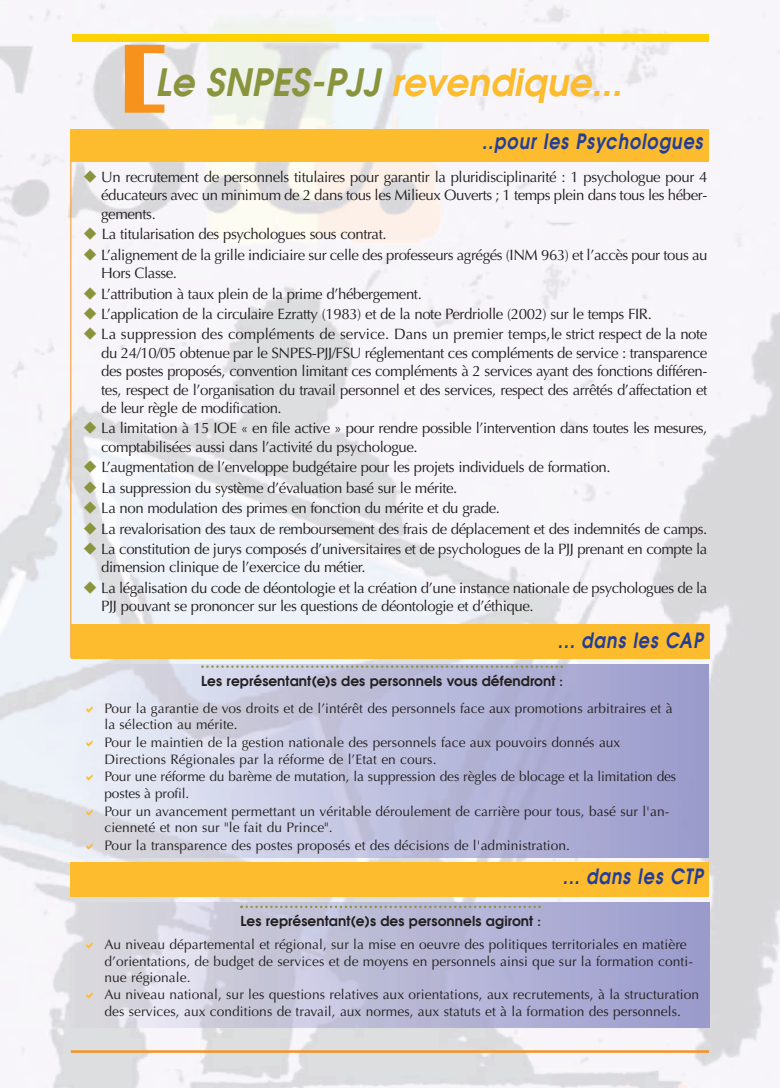
<style>
.page{position:relative;width:780px;height:1088px;background:#fff}
.page>*{position:absolute;margin:0;border:0;box-sizing:border-box;transform-origin:0 0}
.t1{font:italic 600 37.5px "Avant Garde";letter-spacing:.005em;color:#fdbb2e;scale:.96 1}
.t2{font:italic 600 21px "Avant Garde";letter-spacing:.055em;color:#233e98;scale:.83 1}
.t3{font:15px/20.4px "Optima";letter-spacing:-.03em;color:#231f20}
.t4{font:13.75px/17.1px "Optima";letter-spacing:.005em;color:#231f20}
.t5{font:600 13.75px "Avant Garde";letter-spacing:.005em;color:#231f20}
.s1{font-family:"Tahoma";font-weight:700;font-style:normal;font-size:71.25px;color:#f7931d}
.s2{color:#89943d}
.s3{font-size:12.5px}
</style>
<div class="page">
<img style="left:0;top:0;width:780px;height:1088px">
<hr style="left:71px;top:1050px;width:638px;height:3px;background:#f7931d">
<hr style="left:70px;top:131px;width:1px;height:526px;background:#f7931d">
<div style="left:72px;top:34px;width:637px;height:8px;background:#fed304"></div>
<div style="left:71px;top:129px;width:638px;height:32px;background:#fdbb2e"></div>
<div style="left:71px;top:624px;width:638px;height:35px;background:#fdbb2e"></div>
<img style="left:73px;top:664px;width:635px;height:193px">
<svg style="left:201px;top:665px;width:362px;height:3px"></svg>
<div style="left:71px;top:862px;width:638px;height:35px;background:#fdbb2e"></div>
<img style="left:71px;top:902px;width:638px;height:125px">
<svg style="left:240px;top:905px;width:301px;height:3px"></svg>
<svg style="left:84px;top:170px;width:12px;height:13px"></svg>
<svg style="left:84px;top:228px;width:12px;height:12px"></svg>
<svg style="left:84px;top:248px;width:12px;height:12px"></svg>
<svg style="left:84px;top:287px;width:12px;height:12px"></svg>
<svg style="left:84px;top:307px;width:12px;height:13px"></svg>
<svg style="left:84px;top:328px;width:12px;height:12px"></svg>
<svg style="left:84px;top:422px;width:12px;height:12px"></svg>
<svg style="left:84px;top:461px;width:12px;height:12px"></svg>
<svg style="left:84px;top:481px;width:12px;height:12px"></svg>
<svg style="left:84px;top:502px;width:12px;height:12px"></svg>
<svg style="left:84px;top:522px;width:12px;height:12px"></svg>
<svg style="left:84px;top:542px;width:12px;height:13px"></svg>
<svg style="left:84px;top:581px;width:12px;height:12px"></svg>
<svg style="left:87px;top:706px;width:6px;height:6px"></svg>
<svg style="left:87px;top:740px;width:6px;height:6px"></svg>
<svg style="left:87px;top:774px;width:6px;height:7px"></svg>
<svg style="left:87px;top:808px;width:6px;height:7px"></svg>
<svg style="left:87px;top:843px;width:6px;height:6px"></svg>
<svg style="left:87px;top:942px;width:6px;height:7px"></svg>
<svg style="left:87px;top:992px;width:6px;height:7px"></svg>
<h1 class="t1" style="left:114px;top:62px;width:530px"><span class="s1">[</span><span class="s2">Le SNPES-PJJ</span> revendique...</h1>
<h2 class="t2" style="left:482px;top:129px;width:267px">..pour les Psychologues</h2>
<p class="t3" style="left:101px;top:169px;width:607px;line-height:18.4px;text-align:justify">Un recrutement de personnels titulaires pour garantir la pluridisciplinarité : 1 psychologue pour 4 éducateurs avec un minimum de 2 dans tous les Milieux Ouverts ; 1 temps plein dans tous les héber&shy;gements.</p>
<p class="t3" style="left:101px;top:225px;width:607px">La titularisation des psychologues sous contrat.<br>L’alignement de la grille indiciaire sur celle des professeurs agrégés (INM 963) et l’accès pour tous au</p>
<p class="t3" style="left:101px;top:264px;width:607px">Hors Classe.<br>L’attribution à taux plein de la prime d’hébergement.<br>L’application de la circulaire Ezratty (1983) et de la note Perdriolle (2002) sur le temps FIR.<br>La suppression des compléments de service. Dans un premier temps,le strict respect de la note</p>
<p class="t3" style="left:101px;top:345px;width:607px;line-height:18.4px;text-align:justify">du 24/10/05 obtenue par le SNPES-PJJ/FSU réglementant ces compléments de service : transparence des postes proposés, convention limitant ces compléments à 2 services ayant des fonctions différen&shy;tes, respect de l’organisation du travail personnel et des services, respect des arrêtés d’affectation et de leur règle de modification.</p>
<p class="t3" style="left:101px;top:421px;width:607px;line-height:18.4px">La limitation à 15 IOE « en file active » pour rendre possible l’intervention dans toutes les mesures, comptabilisées aussi dans l’activité du psychologue.</p>
<p class="t3" style="left:101px;top:458px;width:607px">L’augmentation de l’enveloppe budgétaire pour les projets individuels de formation.<br>La suppression du système d’évaluation basé sur le mérite.<br>La non modulation des primes en fonction du mérite et du grade.<br>La revalorisation des taux de remboursement des frais de déplacement et des indemnités de camps.<br>La constitution de jurys composés d’universitaires et de psychologues de la PJJ prenant en compte la</p>
<p class="t3" style="left:101px;top:559px;width:607px">dimension clinique de l’exercice du métier.<br>La légalisation du code de déontologie et la création d’une instance nationale de psychologues de la</p>
<p class="t3" style="left:101px;top:597px;width:434px">PJJ pouvant se prononcer sur les questions de déontologie et d’éthique.</p>
<h2 class="t2" style="left:558px;top:628px;width:176px">... dans les CAP</h2>
<p class="t5" style="left:201px;top:673px;width:363px">Les représentant(e)s des personnels vous défendront <span class="s3">:</span></p>
<p class="t4" style="left:104px;top:701px;width:569px;line-height:16.2px">Pour la garantie de vos droits et de l’intérêt des personnels face aux promotions arbitraires et à la sélection au mérite.</p>
<p class="t4" style="left:104px;top:735px;width:573px">Pour le maintien de la gestion nationale des personnels face aux pouvoirs donnés aux Directions Régionales par la réforme de l’Etat en cours.<br>Pour une réforme du barème de mutation, la suppression des règles de blocage et la limitation des postes à profil.<br>Pour un avancement permettant un véritable déroulement de carrière pour tous, basé sur l'an&shy;cienneté et non sur "le fait du Prince".<br>Pour la transparence des postes proposés et des décisions de l'administration.</p>
<p class="t5" style="left:240px;top:913px;width:302px">Les représentant(e)s des personnels agiront <span class="s3">:</span></p>
<h2 class="t2" style="left:563px;top:864px;width:170px">... dans les CTP</h2>
<p class="t4" style="left:104px;top:938px;width:590px;line-height:16.2px">Au niveau départemental et régional, sur la mise en oeuvre des politiques territoriales en matière d’orientations, de budget de services et de moyens en personnels ainsi que sur la formation conti&shy;nue régionale.</p>
<p class="t4" style="left:104px;top:987px;width:596px">Au niveau national, sur les questions relatives aux orientations, aux recrutements, à la structuration des services, aux conditions de travail, aux normes, aux statuts et à la formation des personnels.</p>
</div>
